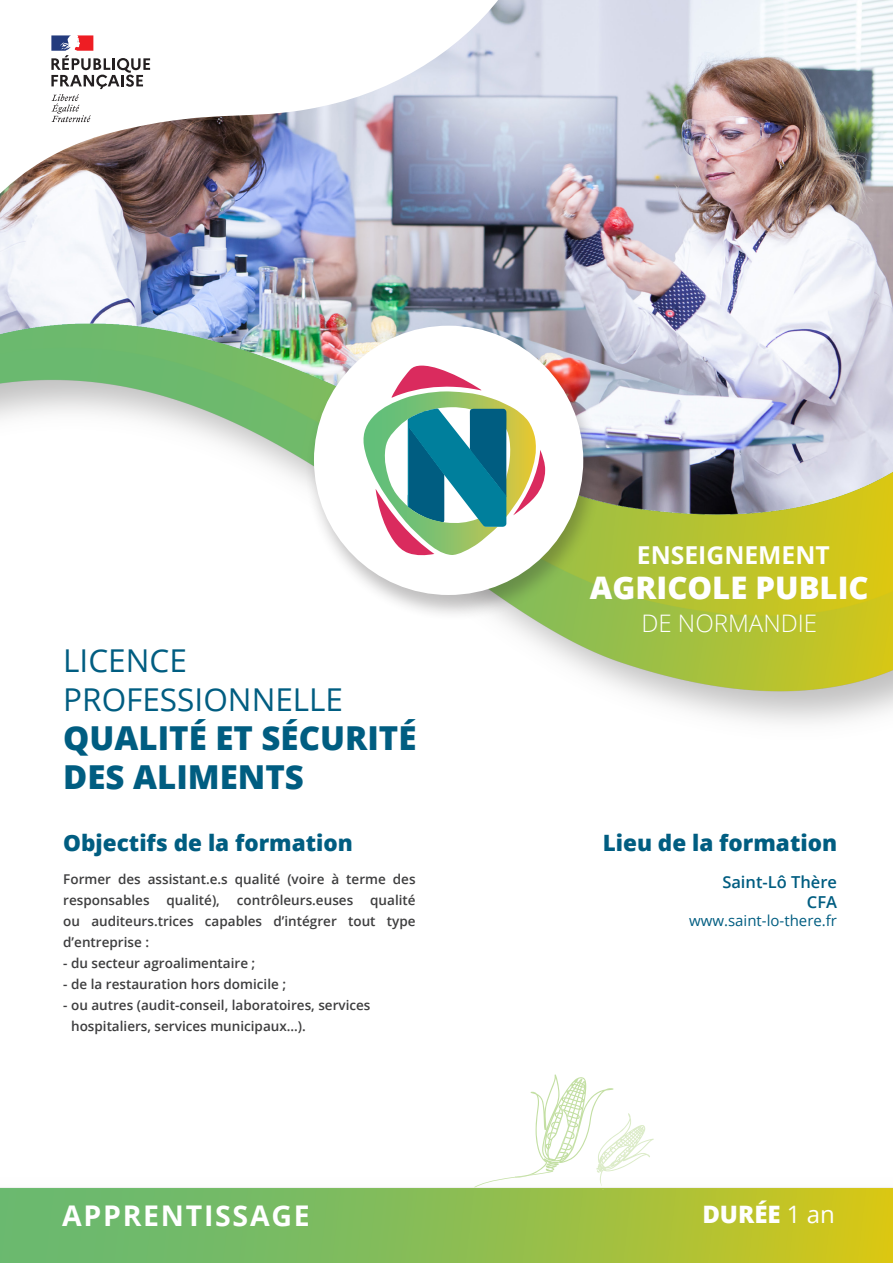
<style>
.page{position:relative;width:893px;height:1263px;background:#fff}
.page>*{position:absolute;margin:0;border:0;box-sizing:border-box;transform-origin:0 0}
.t1{font:800 33px/39px "Open Sans";color:#005d81}
.t2{font:31.5px/39px "Open Sans";color:#005d81}
.t3{font:800 31.05px "Open Sans";color:#fff}
.t4{font:700 28.5px "Open Sans";letter-spacing:.06em;color:#fff}
.t5{font:700 24.75px "Open Sans";color:#fff}
.t6{font:300 24.15px "Open Sans";color:#fff}
.t7{font:800 24px "Open Sans";color:#fff}
.t8{font:800 22.5px "Open Sans";color:#005d81}
.t9{font:600 16.5px/19.8px "Open Sans";color:#005d81;text-align:right}
.t10{font:15px "Open Sans";color:#005d81}
.t11{font:600 13.5px/21px "Open Sans";color:#3e3e3f}
.s1{font-weight:400}
</style>
<div class="page">
<img style="left:0;top:0;width:893px;height:290px">
<img style="left:0;top:290px;width:893px;height:973px">
<div style="left:304px;top:323px;width:298px;height:298px;background:#231f20;opacity:.29"></div>
<div style="left:314px;top:326px;width:269px;height:269px;background:#fff;border-radius:50%"></div>
<svg style="left:363px;top:365px;width:182px;height:191px"></svg>
<svg style="left:474px;top:1074px;width:180px;height:116px"></svg>
<img style="left:0;top:0;width:545px;height:269px">
<svg style="left:51px;top:35px;width:99px;height:87px"></svg>
<p class="t5" style="left:637px;top:537px;width:194px">ENSEIGNEMENT</p>
<p class="t3" style="left:590px;top:564px;width:280px">AGRICOLE PUBLIC</p>
<p class="t2" style="left:63px;top:640px;width:281px">LICENCE<br>PROFESSIONNELLE</p>
<p class="t1" style="left:63px;top:717px;width:355px">QUALITÉ ET SÉCURITÉ<br>DES ALIMENTS</p>
<p class="t6" style="left:641px;top:606px;width:177px">DE NORMANDIE</p>
<p class="t8" style="left:63px;top:826px;width:291px">Objectifs de la formation</p>
<p class="t8" style="left:603px;top:826px;width:236px">Lieu de la formation</p>
<p class="t9" style="left:722px;top:872px;width:116px">Saint-Lô Thère<br>CFA</p>
<p class="t10" style="left:689px;top:910px;width:149px">www.saint-lo-there.fr</p>
<p class="t11" style="left:63px;top:868px;width:354px">Former des assistant.e.s qualité (voire à terme des responsables</p>
<p class="t11" style="left:63px;top:889px;width:354px;text-align:justify;text-indent:307px">qualité ou auditeurs.trices capables d’intégrer tout type d’entreprise :</p>
<p class="t11" style="left:63px;top:952px;width:194px">- du secteur agroalimentaire ;</p>
<p class="t11" style="left:63px;top:973px;width:224px">- de la restauration hors domicile ;</p>
<p class="t11" style="left:71px;top:994px;width:301px;text-indent:-8px">- ou autres (audit-conseil, laboratoires, services hospitaliers, services municipaux…).</p>
<p class="t11" style="left:167px;top:889px;width:55px">qualité),</p>
<p class="t11" style="left:237px;top:889px;width:118px">contrôleurs.euses</p>
<p class="t4" style="left:62px;top:1195px;width:249px">APPRENTISSAGE</p>
<p class="t7" style="left:702px;top:1196px;width:134px">DURÉE <span class="s1">1 an</span></p>
</div>
